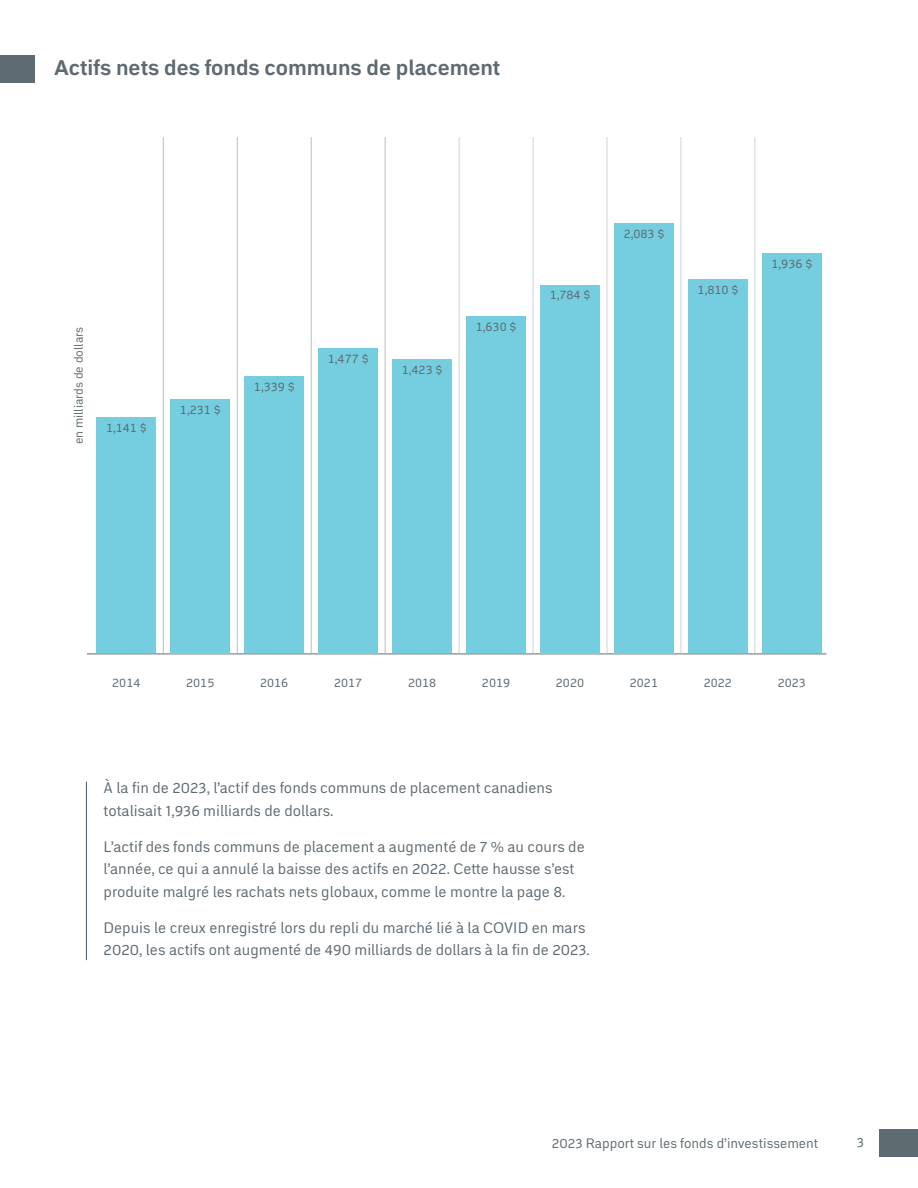
<style>
.page{position:relative;width:918px;height:1188px;background:#fff}
.page>*{position:absolute;margin:0;border:0;box-sizing:border-box;transform-origin:0 0}
.t1{font:700 21px "Embarcadero MVB Pro";color:#5e6a71}
.t2{font:15px/22.5px "Embarcadero MVB Pro";color:#5e6a71}
.t3{font:13.5px "Embarcadero MVB Pro";color:#5e6a71}
.t4{font:12.45px "Embarcadero MVB Pro";color:#5e6a71}
.t5{font:12px "Embarcadero MVB Pro";color:#5e6a71}
</style>
<div class="page">
<div style="left:880px;top:1130px;width:38px;height:27px;background:#5e6b70"></div>
<div style="left:0;top:55px;width:35px;height:27px;background:#5e6b73"></div>
<hr style="left:86px;top:782px;width:1px;height:178px;background:#5e6a71">
<hr style="left:87px;top:653px;width:739px;height:1px;background:#5e6a71">
<hr style="left:163px;top:137px;width:1px;height:516px;background:#bbbdbf">
<hr style="left:237px;top:137px;width:1px;height:516px;background:#bbbdbf">
<hr style="left:311px;top:137px;width:1px;height:516px;background:#bbbdbf">
<hr style="left:385px;top:137px;width:1px;height:516px;background:#bbbdbf">
<hr style="left:459px;top:137px;width:1px;height:516px;background:#d0d2d3">
<hr style="left:533px;top:137px;width:1px;height:516px;background:#d0d2d3">
<hr style="left:607px;top:137px;width:1px;height:516px;background:#d0d2d3">
<hr style="left:681px;top:137px;width:1px;height:516px;background:#d0d2d3">
<hr style="left:755px;top:137px;width:1px;height:516px;background:#d0d2d3">
<div style="left:97px;top:418px;width:59px;height:235px;background:#74cedf"></div>
<div style="left:171px;top:399px;width:59px;height:254px;background:#74cedf"></div>
<div style="left:245px;top:377px;width:59px;height:276px;background:#74cedf"></div>
<div style="left:319px;top:348px;width:59px;height:305px;background:#74cedf"></div>
<div style="left:393px;top:359px;width:59px;height:294px;background:#74cedf"></div>
<div style="left:467px;top:317px;width:59px;height:336px;background:#74cedf"></div>
<div style="left:541px;top:285px;width:59px;height:368px;background:#74cedf"></div>
<div style="left:615px;top:223px;width:59px;height:430px;background:#74cedf"></div>
<div style="left:688px;top:279px;width:60px;height:374px;background:#74cedf"></div>
<div style="left:762px;top:253px;width:60px;height:400px;background:#74cedf"></div>
<h1 class="t1" style="left:54px;top:52px;width:448px">Actifs nets des fonds communs de placement</h1>
<p class="t5" style="left:70px;top:444px;width:119px;rotate:-90deg">en milliards de dollars</p>
<p class="t4" style="left:106px;top:419px;width:42px">1,141 $</p>
<p class="t4" style="left:180px;top:401px;width:42px">1,231 $</p>
<p class="t4" style="left:254px;top:378px;width:42px">1,339 $</p>
<p class="t4" style="left:328px;top:350px;width:42px">1,477 $</p>
<p class="t4" style="left:402px;top:361px;width:42px">1,423 $</p>
<p class="t4" style="left:476px;top:318px;width:42px">1,630 $</p>
<p class="t4" style="left:550px;top:286px;width:42px">1,784 $</p>
<p class="t4" style="left:624px;top:225px;width:42px">2,083 $</p>
<p class="t4" style="left:698px;top:281px;width:42px">1,810 $</p>
<p class="t4" style="left:772px;top:255px;width:42px">1,936 $</p>
<p class="t4" style="left:112px;top:674px;width:30px">2014</p>
<p class="t4" style="left:186px;top:674px;width:30px">2015</p>
<p class="t4" style="left:260px;top:674px;width:30px">2016</p>
<p class="t4" style="left:334px;top:674px;width:30px">2017</p>
<p class="t4" style="left:408px;top:674px;width:30px">2018</p>
<p class="t4" style="left:482px;top:674px;width:30px">2019</p>
<p class="t4" style="left:556px;top:674px;width:30px">2020</p>
<p class="t4" style="left:630px;top:674px;width:30px">2021</p>
<p class="t4" style="left:704px;top:674px;width:30px">2022</p>
<p class="t4" style="left:778px;top:674px;width:30px">2023</p>
<p class="t2" style="left:104px;top:776px;width:450px">À la fin de 2023, l’actif des fonds communs de placement canadiens totalisait 1,936 milliards de dollars.</p>
<p class="t2" style="left:104px;top:835px;width:483px">L’actif des fonds communs de placement a augmenté de 7 % au cours de l’année, ce qui a annulé la baisse des actifs en 2022. Cette hausse s’est produite malgré les rachats nets globaux, comme le montre la page 8.</p>
<p class="t2" style="left:104px;top:916px;width:488px">Depuis le creux enregistré lors du repli du marché lié à la COVID en mars<br>2020, les actifs ont augmenté de 490 milliards de dollars à la fin de 2023.</p>
<p class="t3" style="left:552px;top:1134px;width:268px">2023 Rapport sur les fonds d’investissement</p>
<p class="t3" style="left:857px;top:1132px;width:9px">3</p>
</div>
